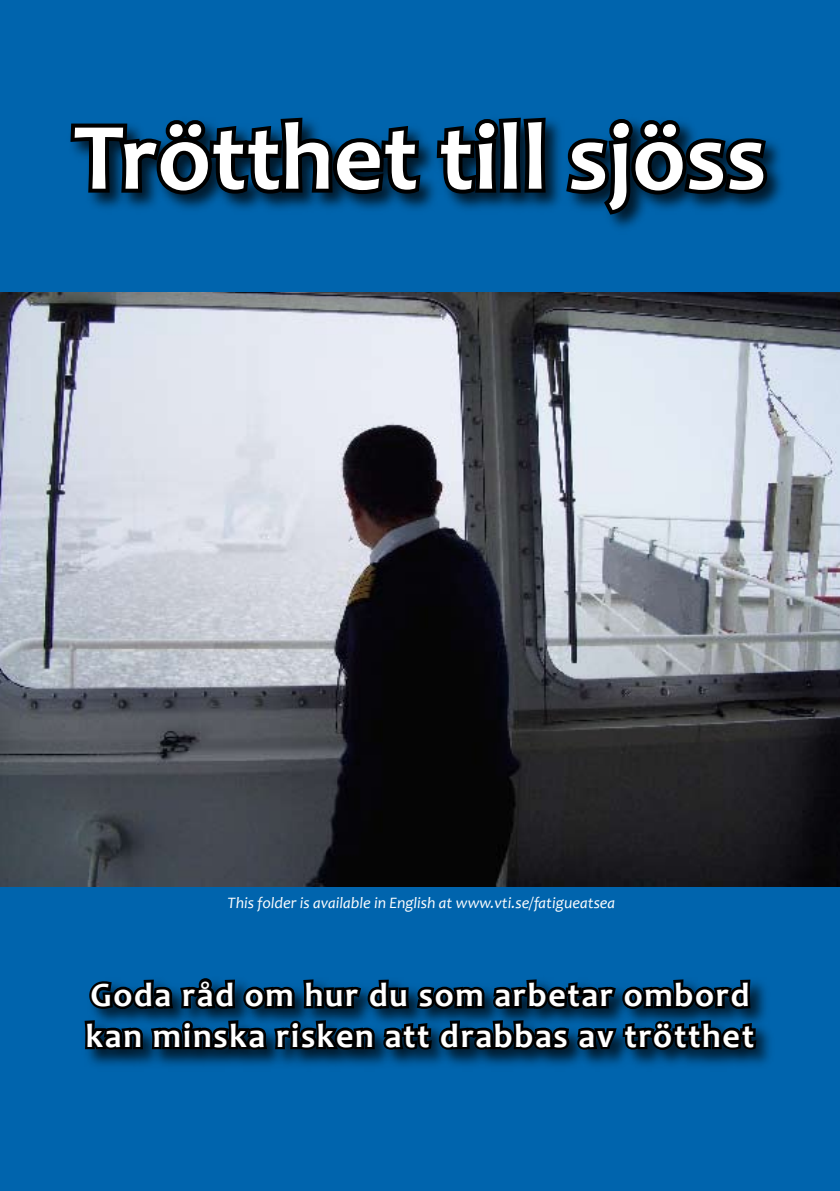
<style>
.page{position:relative;width:840px;height:1191px;background:#fff}
.page>*{position:absolute;margin:0;border:0;box-sizing:border-box;transform-origin:0 0}
.t1{font:700 96px "Candara";color:#fff}
.t2{font:700 34px/40.8px "Candara";letter-spacing:.05em;color:#fff}
.t3{font:italic 16px "Candara";color:#fff}
</style>
<div class="page">
<div style="left:0;top:0;width:839px;height:1191px;background:#0064ad"></div>
<div style="left:66px;top:115px;width:721px;height:120px;background:#000;opacity:.75"></div>
<svg style="left:66px;top:115px;width:359px;height:85px"></svg>
<svg style="left:432px;top:115px;width:117px;height:85px"></svg>
<svg style="left:561px;top:115px;width:209px;height:104px"></svg>
<img style="left:0;top:292px;width:839px;height:594px">
<div style="left:81px;top:974px;width:695px;height:97px;background:#000;opacity:.75"></div>
<svg style="left:82px;top:974px;width:676px;height:80px"></svg>
<h1 class="t1" style="left:74px;top:100px;width:694px">Trötthet till sjöss</h1>
<p class="t3" style="left:227px;top:892px;width:389px">This folder is available in English at www.vti.se/fatigueatsea</p>
<p class="t2" style="left:86px;top:974px;width:669px">Goda råd om hur du som arbetar ombord kan minska risken att drabbas av trötthet</p>
</div>
